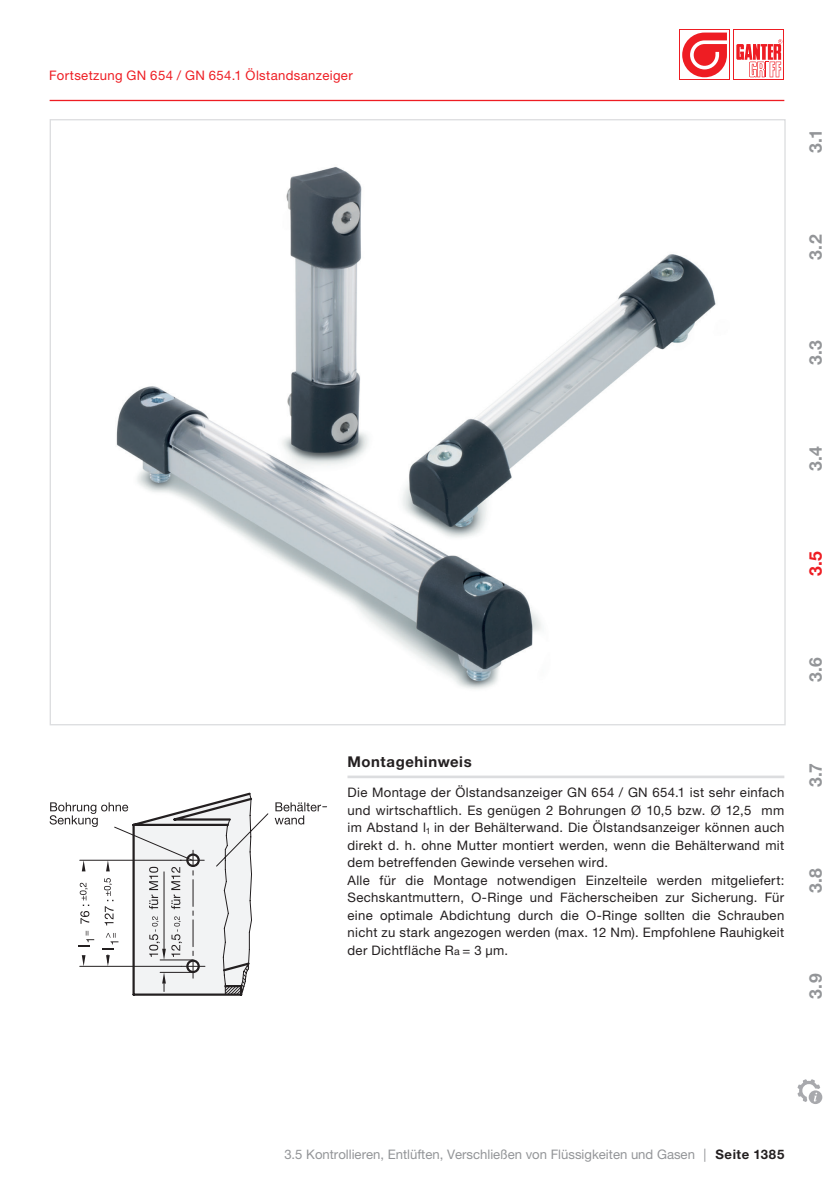
<style>
.page{position:relative;width:834px;height:1181px;background:#fff}
.page>*{position:absolute;margin:0;border:0;box-sizing:border-box;transform-origin:0 0}
.t1{font:700 17.5px "Helvetica Neue LT Pro";color:#939598}
.t2{font:700 17.5px "Helvetica Neue LT Pro";color:#ee1d23}
.t3{font:700 14.88px "Helvetica Neue LTW1 G";letter-spacing:.04em;color:#231f20}
.t4{font:13.12px/17.5px "Helvetica Neue LTW1 G";letter-spacing:.025em;color:#231f20}
.t5{font:13.12px "Helvetica Neue LT Pro";color:#939598}
.t6{font:13.12px "Helvetica Neue LTW1 G";letter-spacing:.025em;color:#ee1d23}
.t7{font:700 13.12px "Helvetica Neue LTW1 G";letter-spacing:.045em;color:#231f20}
.s1{font-size:10.5px}
.s2{font-weight:400;color:#939598}
</style>
<div class="page">
<hr style="left:50px;top:100px;width:734px;height:1px;background:#ee1d23">
<div style="left:679px;top:30px;width:50px;height:50px;background:#ee1d23"></div>
<svg style="left:680px;top:30px;width:49px;height:49px"></svg>
<svg style="left:682px;top:33px;width:44px;height:44px"></svg>
<div style="left:733px;top:30px;width:51px;height:50px;background:#ee1d23"></div>
<div style="left:734px;top:30px;width:49px;height:49px;background:#fff"></div>
<svg style="left:736px;top:39px;width:46px;height:38px"></svg>
<svg style="left:797px;top:1079px;width:26px;height:25px"></svg>
<svg style="left:274px;top:802px;width:47px;height:22px"></svg>
<svg style="left:50px;top:792px;width:204px;height:203px"></svg>
<hr style="left:347px;top:775px;width:437px;height:3px;background:#dcdddf">
<img style="left:116px;top:167px;width:600px;height:522px">
<p class="t6" style="left:49px;top:67px;width:305px">Fortsetzung GN 654 / GN 654.1 Ölstandsanzeiger</p>
<h1 class="t1" style="left:804px;top:153px;width:25px;rotate:-90deg">3.1</h1>
<h1 class="t1" style="left:804px;top:260px;width:27px;rotate:-90deg">3.2</h1>
<h1 class="t1" style="left:804px;top:365px;width:27px;rotate:-90deg">3.3</h1>
<h1 class="t1" style="left:804px;top:471px;width:26px;rotate:-90deg">3.4</h1>
<h1 class="t2" style="left:804px;top:576px;width:27px;rotate:-90deg">3.5</h1>
<h1 class="t1" style="left:804px;top:682px;width:26px;rotate:-90deg">3.6</h1>
<p class="t3" style="left:347px;top:752px;width:126px">Montagehinweis</p>
<p class="t4" style="left:347px;top:783px;width:438px">Die Montage der Ölstandsanzeiger GN 654 / GN 654.1 ist sehr einfach und wirtschaftlich. Es genügen 2 Bohrungen Ø 10,5 bzw. Ø 12,5 mm im Abstand l<sub>1</sub> in der Behälterwand. Die Ölstandsanzeiger können auch direkt d. h. ohne Mutter montiert werden, wenn die Behälterwand mit dem betreffenden Gewinde versehen wird.<br>Alle für die Montage notwendigen Einzelteile werden mitgeliefert:<br>Sechskantmuttern, O-Ringe und Fächerscheiben zur Sicherung. Für eine optimale Abdichtung durch die O-Ringe sollten die Schrauben nicht zu stark angezogen werden (max. 12 Nm). Empfohlene Rauhigkeit der Dichtfläche R<span class="s1">a</span> = 3 μm.</p>
<h1 class="t1" style="left:804px;top:787px;width:26px;rotate:-90deg">3.7</h1>
<h1 class="t1" style="left:804px;top:893px;width:27px;rotate:-90deg">3.8</h1>
<h1 class="t1" style="left:804px;top:998px;width:27px;rotate:-90deg">3.9</h1>
<p class="t5" style="left:284px;top:1147px;width:412px">3.5 Kontrollieren, Entlüften, Verschließen von Flüssigkeiten und Gasen</p>
<p class="t7" style="left:703px;top:1146px;width:82px"><span class="s2">|</span> Seite 1385</p>
</div>
